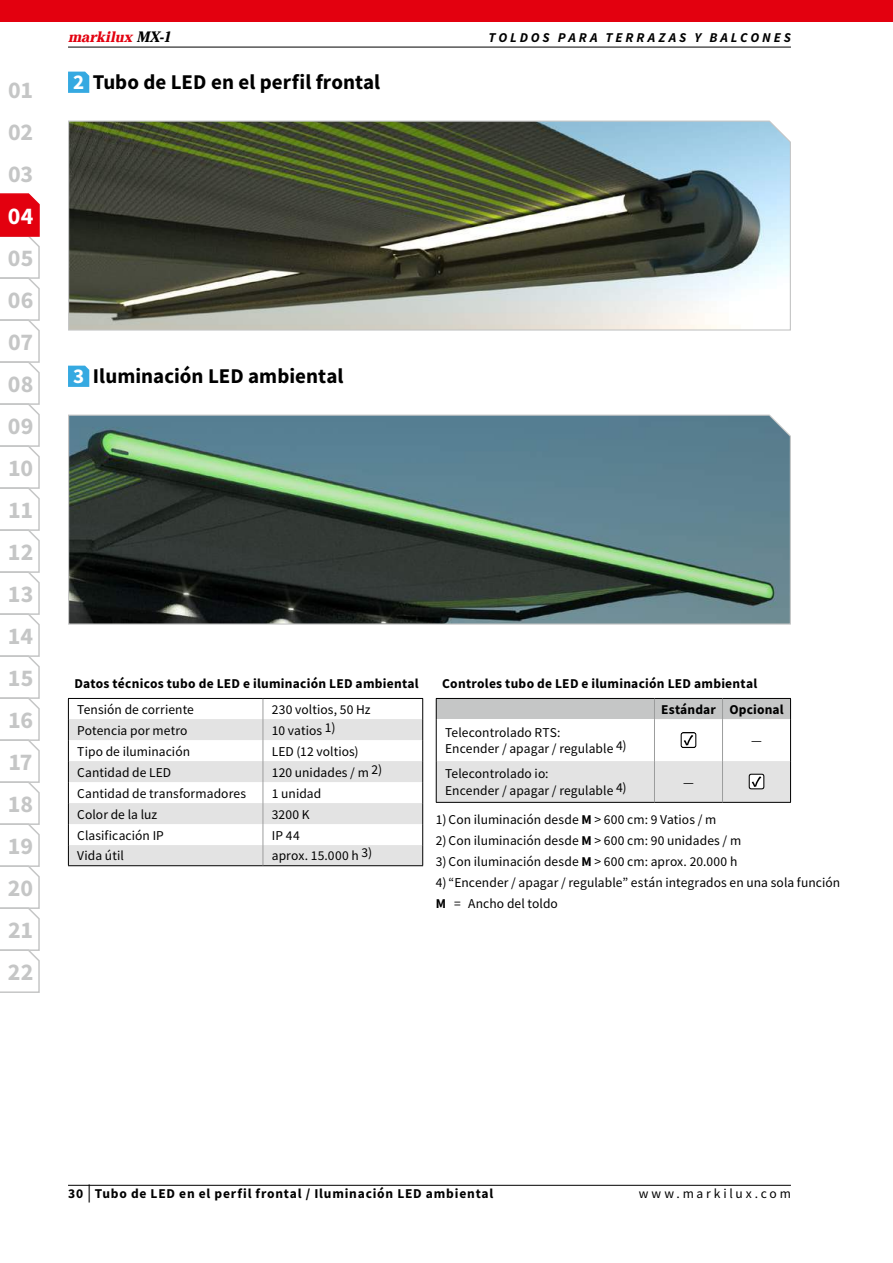
<style>
.page{position:relative;width:893px;height:1263px;background:#fff}
.page>*{position:absolute;margin:0;border:0;box-sizing:border-box;transform-origin:0 0}
.t1{font:700 24px/42px "Source Sans Pro";color:#c5c6c6;text-align:justify}
.t2{font:700 24px "Source Sans Pro";color:#fff}
.t3{font:700 21px "Source Sans Pro";color:#000}
.t4{font:15px "markilux Header";letter-spacing:.005em;color:#e3000f}
.t5{font:13.5px/16.5px "Source Sans Pro";letter-spacing:.005em;color:#000}
.t6{font:700 13.5px "Source Sans Pro";letter-spacing:.02em;color:#000}
.t7{font:700 13.5px "Source Sans Pro";letter-spacing:.06em;color:#000}
.t8{font:italic 700 13.5px "Source Sans Pro";letter-spacing:.21em;color:#000}
.t9{font:13.5px "Source Sans Pro";letter-spacing:.21em;color:#000}
.s1{color:#000}
.s2{color:#fff}
.s3{font-weight:700}
.s4{font-weight:400;font-size:18px}
</style>
<div class="page">
<div style="left:0;top:0;width:893px;height:21px;background:#e3000f"></div>
<svg style="left:0;top:193px;width:40px;height:800px"></svg>
<hr style="left:68px;top:47px;width:723px;height:1px;background:#000">
<hr style="left:68px;top:1185px;width:723px;height:1px;background:#000">
<svg style="left:68px;top:72px;width:21px;height:21px"></svg>
<svg style="left:68px;top:366px;width:21px;height:21px"></svg>
<svg style="left:68px;top:120px;width:723px;height:211px"></svg>
<svg style="left:68px;top:414px;width:723px;height:211px"></svg>
<svg style="left:69px;top:719px;width:353px;height:146px;fill:#e3e3e3"></svg>
<hr style="left:68px;top:698px;width:195px;height:1px;background:#000">
<hr style="left:263px;top:698px;width:160px;height:1px;background:#000">
<svg style="left:68px;top:699px;width:1px;height:166px"></svg>
<svg style="left:422px;top:699px;width:1px;height:166px"></svg>
<hr style="left:68px;top:865px;width:195px;height:1px;background:#000">
<hr style="left:263px;top:865px;width:160px;height:1px;background:#000">
<svg style="left:263px;top:699px;width:1px;height:166px"></svg>
<div style="left:436px;top:698px;width:218px;height:21px;background:#c5c6c6"></div>
<hr style="left:436px;top:698px;width:218px;height:1px;background:#000">
<svg style="left:436px;top:699px;width:1px;height:20px"></svg>
<hr style="left:436px;top:719px;width:1px;height:42px;background:#000">
<hr style="left:790px;top:719px;width:1px;height:42px;background:#000">
<hr style="left:790px;top:761px;width:1px;height:41px;background:#000">
<hr style="left:436px;top:802px;width:218px;height:1px;background:#000">
<hr style="left:654px;top:802px;width:68px;height:1px;background:#000">
<hr style="left:722px;top:802px;width:69px;height:1px;background:#000">
<div style="left:654px;top:698px;width:137px;height:21px;background:#c5c6c6"></div>
<hr style="left:654px;top:719px;width:1px;height:42px;background:#9c9d9d">
<hr style="left:722px;top:719px;width:1px;height:42px;background:#9c9d9d">
<svg style="left:680px;top:732px;width:17px;height:16px"></svg>
<div style="left:436px;top:761px;width:354px;height:41px;background:#e3e3e3"></div>
<h1 class="t1" style="left:8px;top:69px;width:27px">01<br>02<br>03</h1>
<h1 class="t2" style="left:8px;top:200px;width:27px">04</h1>
<h1 class="t1" style="left:8px;top:237px;width:27px">05</h1>
<h1 class="t1" style="left:8px;top:279px;width:27px">06</h1>
<h1 class="t1" style="left:8px;top:321px;width:27px">07</h1>
<h1 class="t1" style="left:8px;top:363px;width:27px">08</h1>
<h1 class="t1" style="left:8px;top:405px;width:27px">09</h1>
<h1 class="t1" style="left:8px;top:447px;width:27px">10</h1>
<h1 class="t1" style="left:8px;top:489px;width:27px">11</h1>
<h1 class="t1" style="left:8px;top:531px;width:27px">12</h1>
<h1 class="t1" style="left:8px;top:573px;width:27px">13</h1>
<h1 class="t1" style="left:8px;top:615px;width:27px">14</h1>
<h1 class="t1" style="left:8px;top:657px;width:27px">15</h1>
<h1 class="t1" style="left:8px;top:699px;width:27px">16</h1>
<h1 class="t1" style="left:9px;top:741px;width:26px">17</h1>
<h1 class="t1" style="left:8px;top:783px;width:27px">18</h1>
<h1 class="t1" style="left:8px;top:825px;width:27px">19</h1>
<h1 class="t1" style="left:8px;top:867px;width:27px">20</h1>
<h1 class="t1" style="left:8px;top:909px;width:27px">21</h1>
<h1 class="t1" style="left:8px;top:951px;width:27px">22</h1>
<p class="t4" style="left:68px;top:24px;width:104px">markilux <span class="s1">MX-1</span></p>
<p class="t8" style="left:488px;top:28px;width:304px">TOLDOS PARA TERRAZAS Y BALCONES</p>
<h2 class="t3" style="left:73px;top:68px;width:309px"><span class="s2">2</span> Tubo de LED en el perfil frontal</h2>
<h2 class="t3" style="left:73px;top:362px;width:272px"><span class="s2">3</span> Iluminación LED ambiental</h2>
<p class="t6" style="left:74px;top:674px;width:346px">Datos técnicos tubo de LED e iluminación LED ambiental</p>
<p class="t6" style="left:442px;top:674px;width:316px">Controles tubo de LED e iluminación LED ambiental</p>
<p class="t5" style="left:77px;top:701px;width:118px">Tensión de corriente</p>
<p class="t5" style="left:272px;top:701px;width:100px">230 voltios, 50 Hz</p>
<p class="t5" style="left:77px;top:722px;width:112px">Potencia por metro</p>
<p class="t5" style="left:272px;top:722px;width:65px">10 vatios 1)</p>
<p class="t5" style="left:77px;top:743px;width:114px">Tipo de iluminación</p>
<p class="t5" style="left:272px;top:743px;width:88px">LED (12 voltios)</p>
<p class="t5" style="left:77px;top:764px;width:95px">Cantidad de LED</p>
<p class="t5" style="left:272px;top:764px;width:112px">120 unidades / m 2)</p>
<p class="t5" style="left:77px;top:785px;width:170px">Cantidad de transformadores</p>
<p class="t5" style="left:272px;top:785px;width:51px">1 unidad</p>
<p class="t5" style="left:77px;top:806px;width:81px">Color de la luz</p>
<p class="t5" style="left:272px;top:806px;width:39px">3200 K</p>
<p class="t5" style="left:77px;top:827px;width:88px">Clasificación IP</p>
<p class="t5" style="left:272px;top:827px;width:29px">IP 44</p>
<p class="t5" style="left:77px;top:847px;width:48px">Vida útil</p>
<p class="t5" style="left:272px;top:847px;width:102px">aprox. 15.000 h 3)</p>
<p class="t6" style="left:661px;top:700px;width:124px">Estándar Opcional</p>
<p class="t5" style="left:445px;top:724px;width:183px">Telecontrolado RTS:<br>Encender / apagar / regulable 4)</p>
<p class="t5" style="left:751px;top:732px;width:12px">—</p>
<p class="t5" style="left:445px;top:765px;width:183px">Telecontrolado io:<br>Encender / apagar / regulable 4)</p>
<p class="t5" style="left:683px;top:774px;width:12px">—</p>
<p class="t5" style="left:436px;top:811px;width:282px">1) Con iluminación desde <span class="s3">M</span> &gt; 600 cm: 9 Vatios / m</p>
<p class="t5" style="left:436px;top:832px;width:307px">2) Con iluminación desde <span class="s3">M</span> &gt; 600 cm: 90 unidades / m</p>
<p class="t5" style="left:436px;top:853px;width:303px">3) Con iluminación desde <span class="s3">M</span> &gt; 600 cm: aprox. 20.000 h</p>
<p class="t5" style="left:436px;top:874px;width:406px">4) “Encender / apagar / regulable” están integrados en una sola función</p>
<p class="t5" style="left:436px;top:895px;width:124px"><span class="s3">M</span> = Ancho del toldo</p>
<p class="t7" style="left:68px;top:1185px;width:427px">30 <span class="s4">|</span> Tubo de LED en el perfil frontal / Iluminación LED ambiental</p>
<p class="t9" style="left:639px;top:1185px;width:154px">www.markilux.com</p>
</div>
